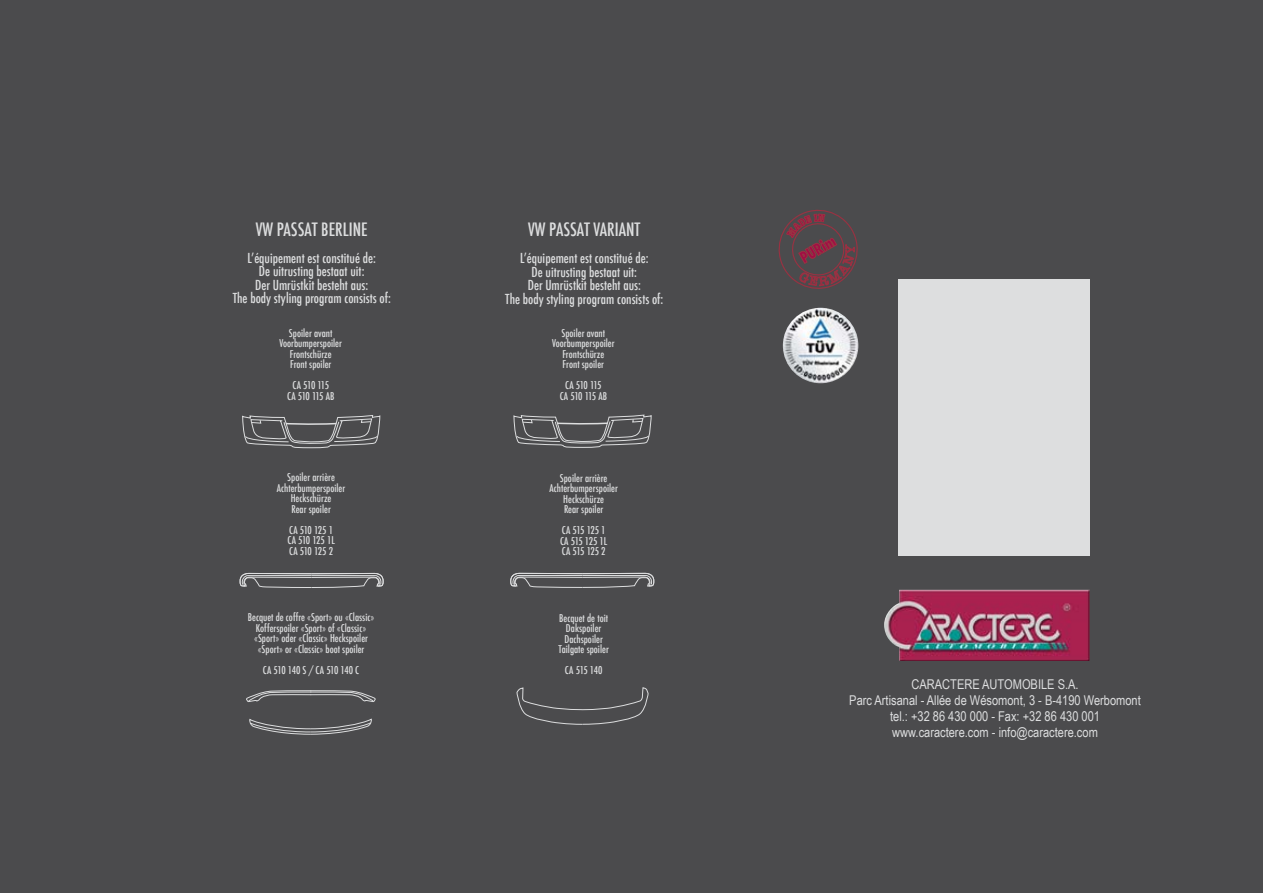
<style>
.page{position:relative;width:1263px;height:893px;background:#4b4b4d}
.page>*{position:absolute;margin:0;border:0;box-sizing:border-box;transform-origin:0 0}
.t1{font:500 condensed 18px "Futura";color:#dddedf}
.t2{font:500 condensed 13.5px/13.5px "Futura";color:#dddedf;text-align:center}
.t3{font:13.5px/16.2px "Arial Narrow";color:#dddedf;text-align:center}
.t4{font:500 condensed 10.5px/10.5px "Futura";color:#dddedf;text-align:center}
.t5{font:500 condensed 10.5px/10.5px "Futura";letter-spacing:-.035em;color:#dddedf}
.t6{font:500 condensed 10.5px/10.5px "Futura";letter-spacing:-.05em;color:#dddedf;text-align:center}
</style>
<div class="page">
<div style="left:898px;top:279px;width:192px;height:276px;background:#dddedf"></div>
<img style="left:884px;top:590px;width:206px;height:71px">
<img style="left:783px;top:308px;width:75px;height:75px;border-radius:50%">
<svg style="left:778px;top:209px;width:80px;height:80px"></svg>
<svg style="left:239px;top:573px;width:145px;height:15px"></svg>
<svg style="left:246px;top:690px;width:130px;height:12px"></svg>
<svg style="left:242px;top:415px;width:139px;height:33px"></svg>
<svg style="left:513px;top:415px;width:139px;height:33px"></svg>
<svg style="left:510px;top:573px;width:144px;height:15px"></svg>
<svg style="left:249px;top:718px;width:123px;height:17px"></svg>
<svg style="left:516px;top:687px;width:133px;height:38px"></svg>
<h1 class="t1" style="left:256px;top:218px;width:113px">VW PASSAT BERLINE</h1>
<p class="t2" style="left:233px;top:251px;width:160px">L’équipement est constitué de:<br>De uitrusting bestaat uit:<br>Der Umrüstkit besteht aus:<br>The body styling program consists of:</p>
<p class="t4" style="left:279px;top:327px;width:64px">Spoiler avant<br>Voorbumperspoiler<br>Frontschürze<br>Front spoiler</p>
<p class="t6" style="left:287px;top:380px;width:49px">CA 510 115<br>CA 510 115 AB</p>
<p class="t4" style="left:277px;top:472px;width:70px">Spoiler arrière<br>Achterbumperspoiler<br>Heckschürze<br>Rear spoiler</p>
<p class="t5" style="left:287px;top:525px;width:49px">CA 510 125 1<br>CA 510 125 1L<br>CA 510 125 2</p>
<p class="t4" style="left:248px;top:612px;width:128px">Becquet de coffre «Sport» ou «Classic» Kofferspoiler «Sport» of «Classic» «Sport» oder «Classic» Heckspoiler «Sport» or «Classic» boot spoiler</p>
<p class="t5" style="left:263px;top:665px;width:98px">CA 510 140 S / CA 510 140 C</p>
<h1 class="t1" style="left:528px;top:218px;width:114px">VW PASSAT VARIANT</h1>
<p class="t2" style="left:505px;top:251px;width:160px">L’équipement est constitué de:<br>De uitrusting bestaat uit:<br>Der Umrüstkit besteht aus:<br>The body styling program consists of:</p>
<p class="t4" style="left:552px;top:328px;width:64px">Spoiler avant<br>Voorbumperspoiler<br>Frontschürze<br>Front spoiler</p>
<p class="t6" style="left:560px;top:380px;width:49px">CA 510 115<br>CA 510 115 AB</p>
<p class="t4" style="left:549px;top:472px;width:70px">Spoiler arrière<br>Achterbumperspoiler<br>Heckschürze<br>Rear spoiler</p>
<p class="t5" style="left:560px;top:525px;width:49px">CA 515 125 1<br>CA 515 125 1L<br>CA 515 125 2</p>
<p class="t4" style="left:558px;top:613px;width:52px">Becquet de toit<br>Dakspoiler<br>Dachspoiler<br>Tailgate spoiler</p>
<p class="t4" style="left:565px;top:665px;width:39px">CA 515 140</p>
<p class="t3" style="left:849px;top:676px;width:293px">CARACTERE AUTOMOBILE S.A.<br>Parc Artisanal - Allée de Wésomont, 3 - B-4190 Werbomont tel.: +32 86 430 000 - Fax: +32 86 430 001 www.caractere.com - info@caractere.com</p>
</div>
